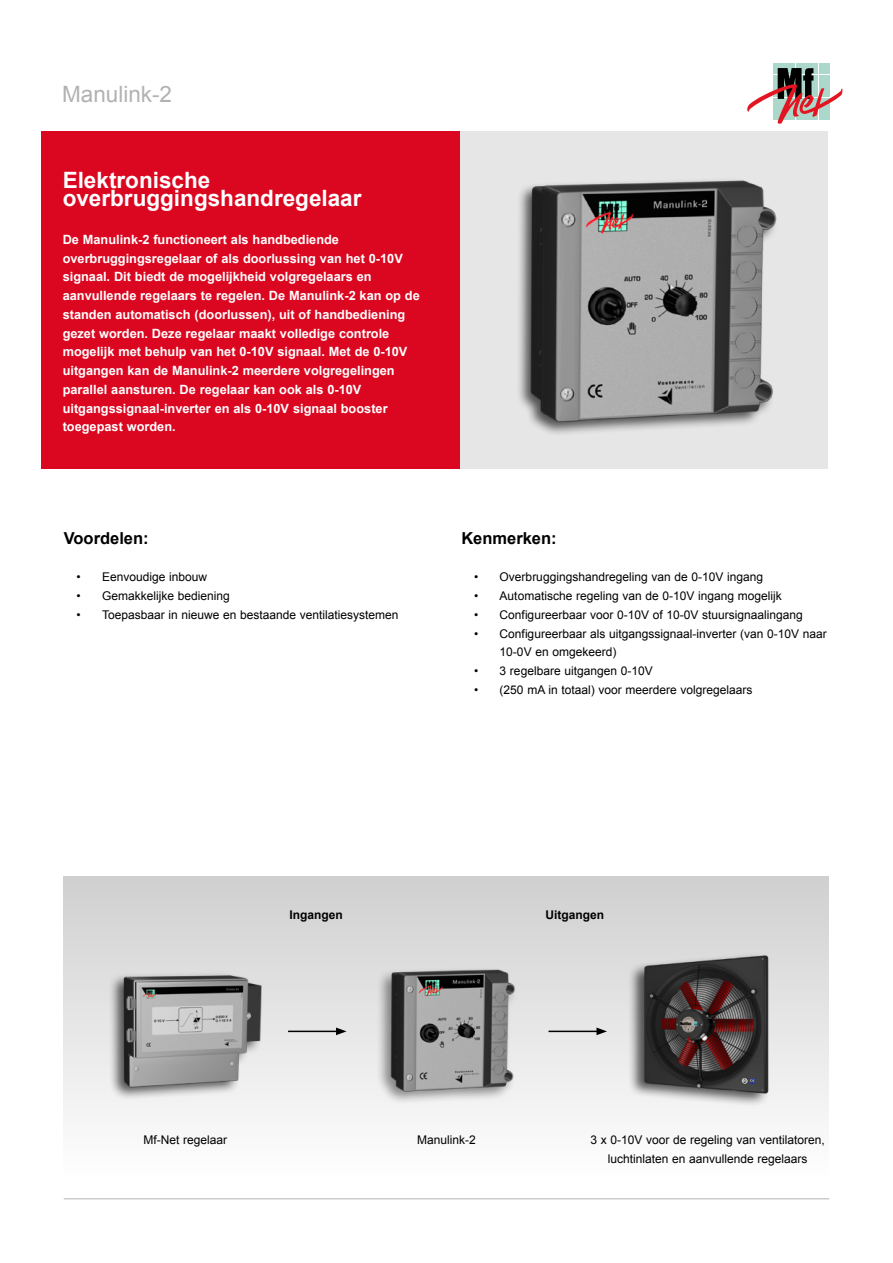
<style>
.page{position:relative;width:893px;height:1263px;background:#fff}
.page>*{position:absolute;margin:0;border:0;box-sizing:border-box;transform-origin:0 0}
.t1{font:700 22.5px/18.8px "Arial";color:#fff}
.t2{font:22.5px "Arial";color:#b3b2b2}
.t3{font:700 16.5px "Arial";color:#000}
.t4{font:700 12.75px/18.8px "Arial";color:#fff}
.t5{font:12px/18.8px "Arial";color:#000}
.t6{font:700 12px "Arial";color:#000}
</style>
<div class="page">
<hr style="left:64px;top:1198px;width:765px;height:1px;background:#b3b2b2">
<div style="left:64px;top:876px;width:765px;height:300px;background:linear-gradient(to bottom,#cfcfcf,#fdfdfd)"></div>
<div style="left:41px;top:131px;width:419px;height:338px;background:#db0720"></div>
<div style="left:460px;top:131px;width:368px;height:338px;background:#e6e6e6"></div>
<div style="left:773px;top:64px;width:10px;height:10px;background:#abd8ca"></div>
<div style="left:785px;top:64px;width:10px;height:10px;background:#abd8ca"></div>
<div style="left:796px;top:64px;width:10px;height:10px;background:#abd8ca"></div>
<div style="left:807px;top:64px;width:11px;height:10px;background:#abd8ca"></div>
<div style="left:819px;top:64px;width:10px;height:10px;background:#abd8ca"></div>
<svg style="left:747px;top:68px;width:95px;height:56px"></svg>
<hr style="left:288px;top:1031px;width:50px;height:1px;background:#000">
<svg style="left:336px;top:1027px;width:11px;height:8px"></svg>
<hr style="left:549px;top:1031px;width:50px;height:1px;background:#000">
<svg style="left:596px;top:1027px;width:11px;height:8px"></svg>
<img style="left:519px;top:180px;width:258px;height:254px">
<div style="left:108px;top:971px;width:155px;height:129px;background:#000;opacity:.65"></div>
<img style="left:112px;top:953px;width:153px;height:151px">
<img style="left:625px;top:935px;width:158px;height:169px">
<img style="left:366px;top:900px;width:156px;height:225px">
<h1 class="t2" style="left:62px;top:80px;width:112px">Manulink-2</h1>
<h1 class="t1" style="left:63px;top:171px;width:300px">Elektronische overbruggingshandregelaar</h1>
<p class="t4" style="left:63px;top:230px;width:359px">De Manulink-2 functioneert als handbediende overbruggingsregelaar of als doorlussing van het 0-10V signaal. Dit biedt de mogelijkheid volgregelaars en aanvullende regelaars te regelen. De Manulink-2 kan op de standen automatisch (doorlussen), uit of handbediening gezet worden. Deze regelaar maakt volledige controle mogelijk met behulp van het 0-10V signaal. Met de 0-10V uitgangen kan de Manulink-2 meerdere volgregelingen parallel aansturen. De regelaar kan ook als 0-10V uitgangssignaal-inverter en als 0-10V signaal booster toegepast worden.</p>
<p class="t3" style="left:64px;top:527px;width:86px">Voordelen:</p>
<p class="t5" style="left:77px;top:568px;width:132px">• Eenvoudige inbouw</p>
<p class="t5" style="left:77px;top:587px;width:155px">• Gemakkelijke bediening</p>
<p class="t5" style="left:77px;top:605px;width:324px">• Toepasbaar in nieuwe en bestaande ventilatiesystemen</p>
<p class="t3" style="left:461px;top:527px;width:97px">Kenmerken:</p>
<p class="t5" style="left:474px;top:568px;width:291px">• Overbruggingshandregeling van de 0-10V ingang</p>
<p class="t5" style="left:474px;top:587px;width:309px">• Automatische regeling van de 0-10V ingang mogelijk</p>
<p class="t5" style="left:474px;top:605px;width:330px">• Configureerbaar voor 0-10V of 10-0V stuursignaalingang</p>
<p class="t5" style="left:500px;top:624px;width:329px;text-indent:-26px">• Configureerbaar als uitgangssignaal-inverter (van 0-10V naar<br>10-0V en omgekeerd)</p>
<p class="t5" style="left:474px;top:662px;width:180px">• 3 regelbare uitgangen 0-10V</p>
<p class="t5" style="left:474px;top:680px;width:280px">• (250 mA in totaal) voor meerdere volgregelaars</p>
<p class="t6" style="left:289px;top:907px;width:55px">Ingangen</p>
<p class="t6" style="left:545px;top:907px;width:60px">Uitgangen</p>
<p class="t5" style="left:143px;top:1130px;width:85px">Mf-Net regelaar</p>
<p class="t5" style="left:417px;top:1130px;width:60px">Manulink-2</p>
<p class="t5" style="left:590px;top:1130px;width:236px;text-align:center">3 x 0-10V voor de regeling van ventilatoren, luchtinlaten en aanvullende regelaars</p>
</div>
